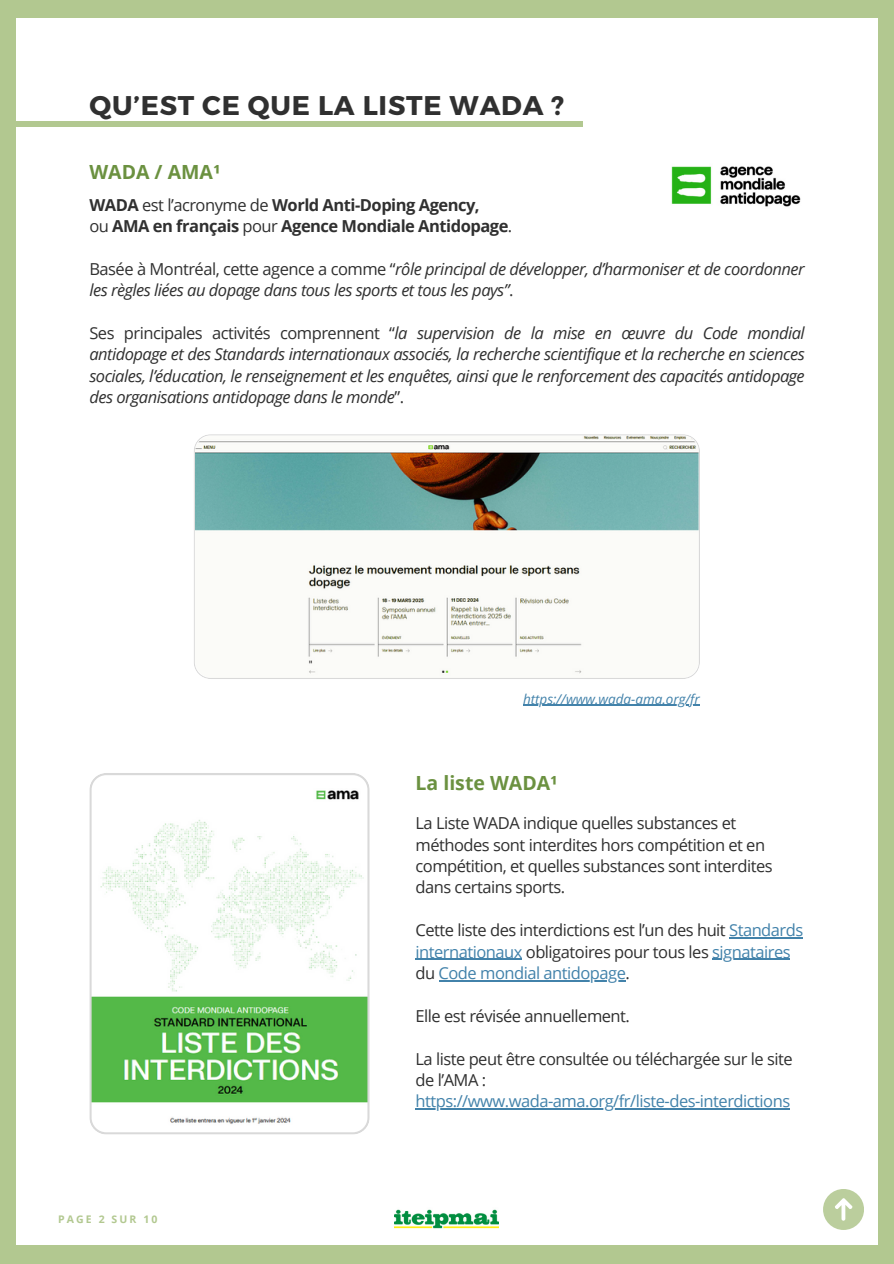
<style>
.page{position:relative;width:894px;height:1264px;background:#fff}
.page>*{position:absolute;margin:0;border:0;box-sizing:border-box;transform-origin:0 0}
.t1{font:700 27px "Montserrat";letter-spacing:.03em;color:#303030}
.t2{font:700 19.5px "Open Sans";color:#6b9140}
.t3{font:italic 16.5px/21.3px "Open Sans";letter-spacing:-.03em;color:#303030}
.t4{font:16.5px/21.3px "Open Sans";letter-spacing:-.03em;color:#303030}
.t5{font:700 16.5px/21.3px "Open Sans";letter-spacing:-.03em;color:#303030}
.t6{font:16.5px "Open Sans";letter-spacing:-.03em;color:#4282aa}
.t7{font:italic 13.5px "Open Sans";color:#4282aa}
.t8{font:700 10.5px "Open Sans";letter-spacing:.2em;color:#b2c890}
.s1{font-weight:400}
.s2{font-style:normal}
.s3{color:#4282aa}
.s4{color:#303030}
</style>
<div class="page">
<div style="left:0;top:0;width:893px;height:1263px;background:#b2c890"></div>
<div style="left:17px;top:18px;width:859px;height:1227px;background:#fff"></div>
<div style="left:822px;top:1189px;width:41px;height:40px;background:#bbce9d;border-radius:50%"></div>
<svg style="left:835px;top:1198px;width:17px;height:22px"></svg>
<img style="left:395px;top:1209px;width:103px;height:20px">
<div style="left:0;top:121px;width:582px;height:6px;background:#b2c890"></div>
<svg style="left:194px;top:434px;width:505px;height:245px"></svg>
<img style="left:671px;top:166px;width:130px;height:41px">
<svg style="left:89px;top:773px;width:280px;height:361px"></svg>
<hr style="left:523px;top:704px;width:176px;height:1px;background:#4282aa">
<hr style="left:729px;top:937px;width:73px;height:1px;background:#4282aa">
<hr style="left:415px;top:958px;width:107px;height:1px;background:#4282aa">
<hr style="left:712px;top:958px;width:78px;height:1px;background:#4282aa">
<hr style="left:438px;top:980px;width:187px;height:1px;background:#4282aa">
<hr style="left:415px;top:1108px;width:374px;height:1px;background:#4282aa">
<p class="t1" style="left:89px;top:88px;width:476px">QU’EST CE QUE LA LISTE WADA ?</p>
<h4 class="t2" style="left:89px;top:158px;width:133px">WADA / AMA¹</h4>
<h1 class="t5" style="left:89px;top:193px;width:424px">WADA <span class="s1">est l’acronyme de</span> World Anti-Doping Agency,<br><span class="s1">ou</span> AMA en français <span class="s1">pour</span> Agence Mondiale Antidopage<span class="s1">.</span></h1>
<h2 class="t3" style="left:89px;top:258px;width:716px"><span class="s2">Basée à Montréal, cette agence a comme “</span>rôle principal de développer, d’harmoniser et de coordonner les règles liées au dopage dans tous les sports et tous les pays”<span class="s2">.</span></h2>
<p class="t3" style="left:89px;top:322px;width:716px;text-align:justify"><span class="s2">Ses principales activités comprennent “</span>la supervision de la mise en œuvre du Code mondial antidopage et des Standards internationaux associés, la recherche scientifique et la recherche en sciences sociales, l’éducation, le renseignement et les enquêtes, ainsi que le renforcement des capacités antidopage des organisations antidopage dans le monde<span class="s2">”.</span></p>
<h4 class="t7" style="left:523px;top:689px;width:178px">https://www.wada-ama.org/fr</h4>
<h4 class="t2" style="left:415px;top:769px;width:144px">La liste WADA¹</h4>
<p class="t8" style="left:58px;top:1212px;width:101px">PAGE 2 SUR 10</p>
<h4 class="t4" style="left:415px;top:812px;width:358px">La Liste WADA indique quelles substances et méthodes sont interdites hors compétition et en compétition, et quelles substances sont interdites dans certains sports.</h4>
<p class="t4" style="left:415px;top:919px;width:389px">Cette liste des interdictions est l’un des huit <span class="s3">Standards internationaux</span> obligatoires pour tous les <span class="s3">signataires</span></p>
<h5 class="t6" style="left:415px;top:961px;width:216px"><span class="s4">du</span> Code mondial antidopage<span class="s4">.</span></h5>
<p class="t4" style="left:415px;top:1004px;width:216px">Elle est révisée annuellement.</p>
<p class="t4" style="left:415px;top:1047px;width:378px">La liste peut être consultée ou téléchargée sur le site de l’AMA :</p>
<h4 class="t6" style="left:415px;top:1089px;width:376px">https://www.wada-ama.org/fr/liste-des-interdictions</h4>
</div>
